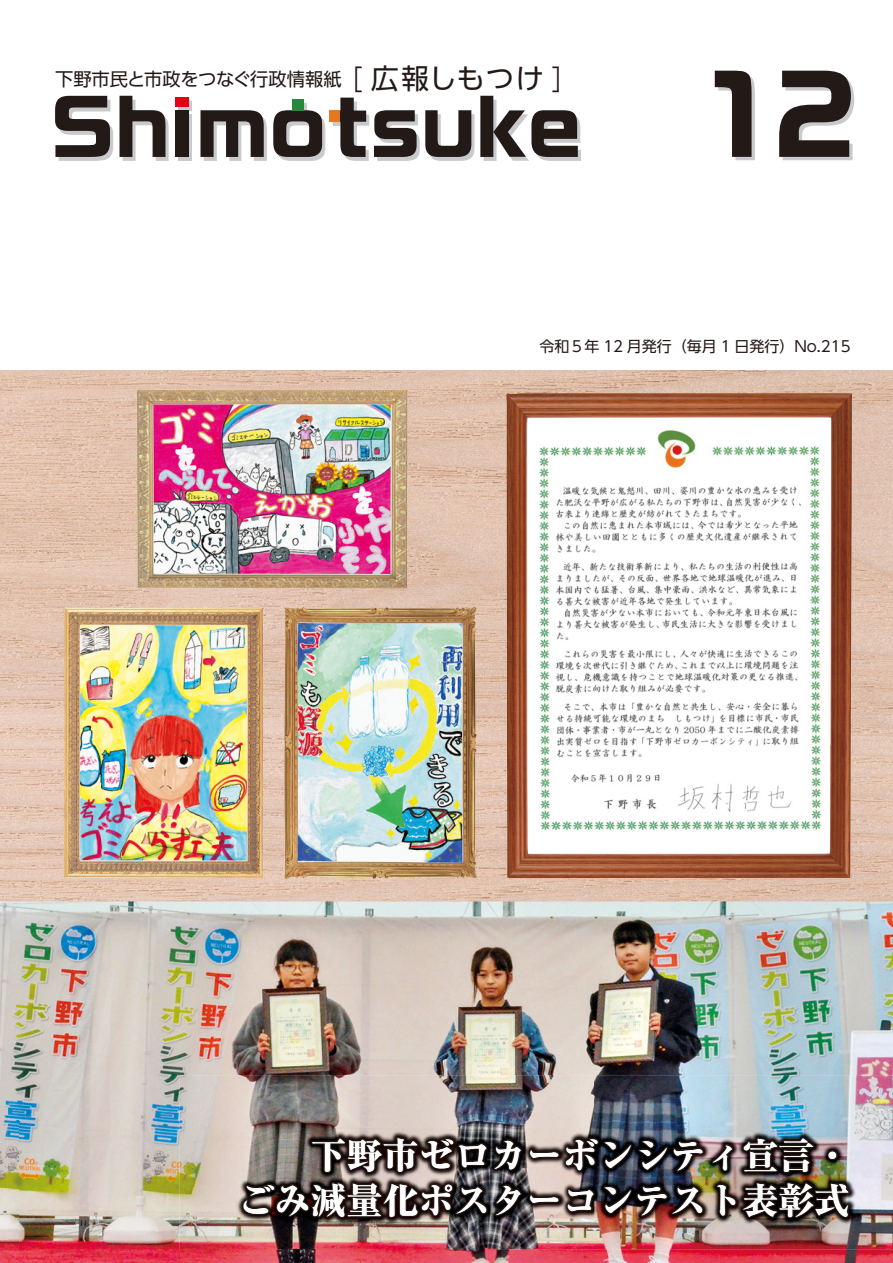
<style>
.page{position:relative;width:893px;height:1263px;background:#fff}
.page>*{position:absolute;margin:0;border:0;box-sizing:border-box;transform-origin:0 0}
.t1{font:105px "Ro G San Srf Std Bd 90 pv RKSJ H";color:#231916}
.t2{font:36px/45px "Ryumin Pr 6 N Heavy 90 pv RKSJ H";color:#fff;text-align:right}
.t3{font:18.3px "UD Shin Go Pr 6 N Regular 90 pv RKSJ H";color:#231916}
.t4{font:15px "UD Shin Go Pr 6 N Regular 90 pv RKSJ H";color:#231916}
.s1{font-family:"UD Shin Go Pr 6 N Light 90 pv RKSJ H";font-size:28.05px}
.s2{font-size:28.05px}
</style>
<div class="page">
<img style="left:0;top:370px;width:892px;height:531px">
<img style="left:0;top:901px;width:892px;height:348px">
<img style="left:137px;top:390px;width:270px;height:198px">
<img style="left:64px;top:608px;width:199px;height:270px">
<img style="left:283px;top:607px;width:194px;height:272px">
<img style="left:506px;top:393px;width:346px;height:485px">
<div style="left:179px;top:114px;width:13px;height:47px;background:#c9cacb"></div>
<div style="left:179px;top:102px;width:13px;height:9px;background:#c9cacb"></div>
<svg style="left:55px;top:96px;width:58px;height:65px"></svg>
<svg style="left:119px;top:96px;width:50px;height:65px"></svg>
<svg style="left:200px;top:110px;width:67px;height:51px"></svg>
<svg style="left:273px;top:98px;width:201px;height:63px"></svg>
<svg style="left:480px;top:96px;width:101px;height:65px"></svg>
<div style="left:176px;top:110px;width:13px;height:47px;background:#231916"></div>
<div style="left:329px;top:110px;width:11px;height:12px;background:#e57922"></div>
<div style="left:292px;top:99px;width:11px;height:12px;background:#27883b"></div>
<div style="left:176px;top:98px;width:13px;height:9px;background:#e60013"></div>
<img style="left:180px;top:1075px;width:712px;height:188px">
<img style="left:502px;top:1249px;width:390px;height:14px">
<img style="left:241px;top:1134px;width:610px;height:122px">
<img style="left:0;top:1120px;width:19px;height:129px">
<img style="left:0;top:1102px;width:8px;height:138px">
<img style="left:0;top:1249px;width:391px;height:14px">
<p class="t3" style="left:55px;top:73px;width:526px">下野市民と市政をつなぐ行政情報紙<span class="s1">［</span><span class="s2">広報しもつけ</span><span class="s1">］</span></p>
<h1 class="t1" style="left:703px;top:78px;width:154px">12</h1>
<p class="t4" style="left:539px;top:340px;width:312px">令和５年 12 月発行（毎月 1 日発行）No.215</p>
<p class="t2" style="left:238px;top:1138px;width:614px">下野市ゼロカーボンシティ宣言・<br>ごみ減量化ポスターコンテスト表彰式</p>
</div>
